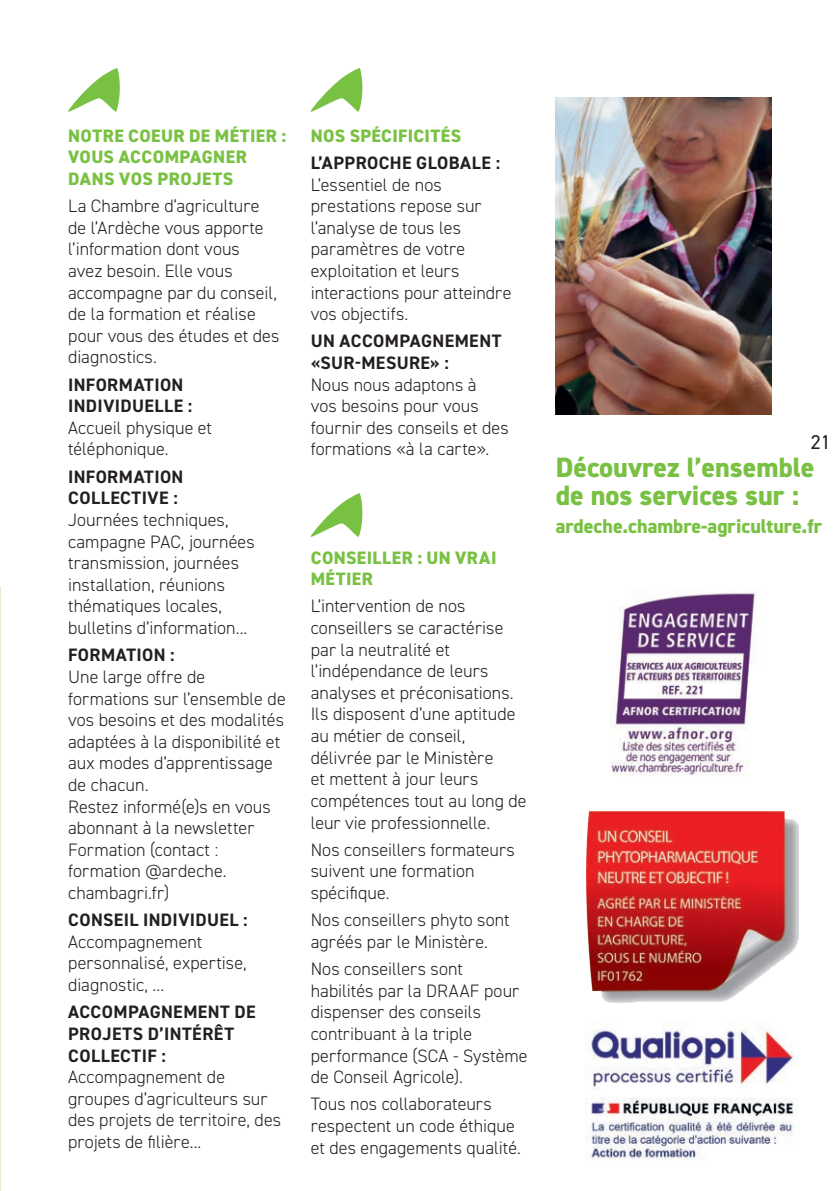
<style>
.page{position:relative;width:840px;height:1191px;background:#fff}
.page>*{position:absolute;margin:0;border:0;box-sizing:border-box;transform-origin:0 0}
.t1{font:800 28px/28px "DIN2014";color:#79c142}
.t2{font:800 20px "DIN2014";color:#79c142}
.t3{font:20px "DIN2014";color:#231f20}
.t4{font:300 18px/21.6px "DIN2014";letter-spacing:.005em;color:#231f20}
.t5{font:700 18px/21.6px "DIN2014";letter-spacing:.02em;color:#231f20}
.t6{font:800 18px/21.6px "DIN2014";letter-spacing:.02em;color:#79c142}
</style>
<div class="page">
<img style="left:555px;top:98px;width:216px;height:316px">
<img style="left:586px;top:811px;width:211px;height:192px">
<svg style="left:68px;top:68px;width:52px;height:44px"></svg>
<svg style="left:310px;top:68px;width:52px;height:44px"></svg>
<svg style="left:310px;top:493px;width:52px;height:44px"></svg>
<img style="left:585px;top:1021px;width:209px;height:139px">
<img style="left:610px;top:591px;width:146px;height:185px">
<p class="t6" style="left:68px;top:125px;width:219px">NOTRE COEUR DE MÉTIER :<br>VOUS ACCOMPAGNER<br>DANS VOS PROJETS</p>
<p class="t4" style="left:68px;top:195px;width:213px">La Chambre d’agriculture de l’Ardèche vous apporte l’information dont vous<br>avez besoin. Elle vous accompagne par du conseil, de la formation et réalise pour vous des études et des diagnostics.</p>
<p class="t5" style="left:68px;top:373px;width:126px">INFORMATION<br>INDIVIDUELLE :</p>
<p class="t4" style="left:68px;top:417px;width:145px">Accueil physique et téléphonique.</p>
<p class="t5" style="left:68px;top:465px;width:117px">INFORMATION<br>COLLECTIVE :</p>
<p class="t4" style="left:68px;top:509px;width:188px">Journées techniques, campagne PAC, journées transmission, journées installation, réunions thématiques locales, bulletins d’information...</p>
<p class="t5" style="left:68px;top:644px;width:108px">FORMATION :</p>
<p class="t4" style="left:68px;top:666px;width:219px">Une large offre de formations sur l’ensemble de vos besoins et des modalités adaptées à la disponibilité et aux modes d’apprentissage de chacun.<br>Restez informé(e)s en vous abonnant à la newsletter<br>Formation (contact : formation @ardeche. chambagri.fr)</p>
<p class="t5" style="left:68px;top:909px;width:181px">CONSEIL INDIVIDUEL :</p>
<p class="t4" style="left:68px;top:931px;width:180px">Accompagnement personnalisé, expertise, diagnostic, ...</p>
<p class="t5" style="left:68px;top:1001px;width:189px">ACCOMPAGNEMENT DE<br>PROJETS D’INTÉRÊT<br>COLLECTIF :</p>
<p class="t4" style="left:68px;top:1066px;width:214px">Accompagnement de groupes d’agriculteurs sur des projets de territoire, des projets de filière...</p>
<p class="t6" style="left:310px;top:125px;width:152px">NOS SPÉCIFICITÉS</p>
<p class="t5" style="left:310px;top:152px;width:191px">L’APPROCHE GLOBALE :</p>
<p class="t4" style="left:310px;top:174px;width:202px">L’essentiel de nos prestations repose sur l’analyse de tous les paramètres de votre exploitation et leurs interactions pour atteindre vos objectifs.</p>
<p class="t5" style="left:310px;top:330px;width:192px">UN ACCOMPAGNEMENT «SUR-MESURE» :</p>
<p class="t4" style="left:310px;top:374px;width:199px">Nous nous adaptons à<br>vos besoins pour vous fournir des conseils et des formations «à la carte».</p>
<p class="t6" style="left:310px;top:546px;width:187px">CONSEILLER : UN VRAI<br>MÉTIER</p>
<p class="t4" style="left:310px;top:595px;width:217px">L’intervention de nos conseillers se caractérise par la neutralité et l’indépendance de leurs analyses et préconisations.<br>Ils disposent d’une aptitude au métier de conseil, délivrée par le Ministère<br>et mettent à jour leurs compétences tout au long de leur vie professionnelle.</p>
<p class="t4" style="left:310px;top:839px;width:205px">Nos conseillers formateurs suivent une formation spécifique.</p>
<p class="t4" style="left:310px;top:909px;width:200px">Nos conseillers phyto sont agréés par le Ministère.</p>
<p class="t4" style="left:310px;top:958px;width:218px">Nos conseillers sont habilités par la DRAAF pour dispenser des conseils contribuant à la triple performance (SCA - Système de Conseil Agricole).</p>
<p class="t4" style="left:310px;top:1093px;width:212px">Tous nos collaborateurs respectent un code éthique et des engagements qualité.</p>
<p class="t3" style="left:810px;top:429px;width:21px">21</p>
<h1 class="t1" style="left:555px;top:454px;width:260px">Découvrez l’ensemble de nos services sur :</h1>
<p class="t2" style="left:555px;top:513px;width:268px">ardeche.chambre-agriculture.fr</p>
</div>
